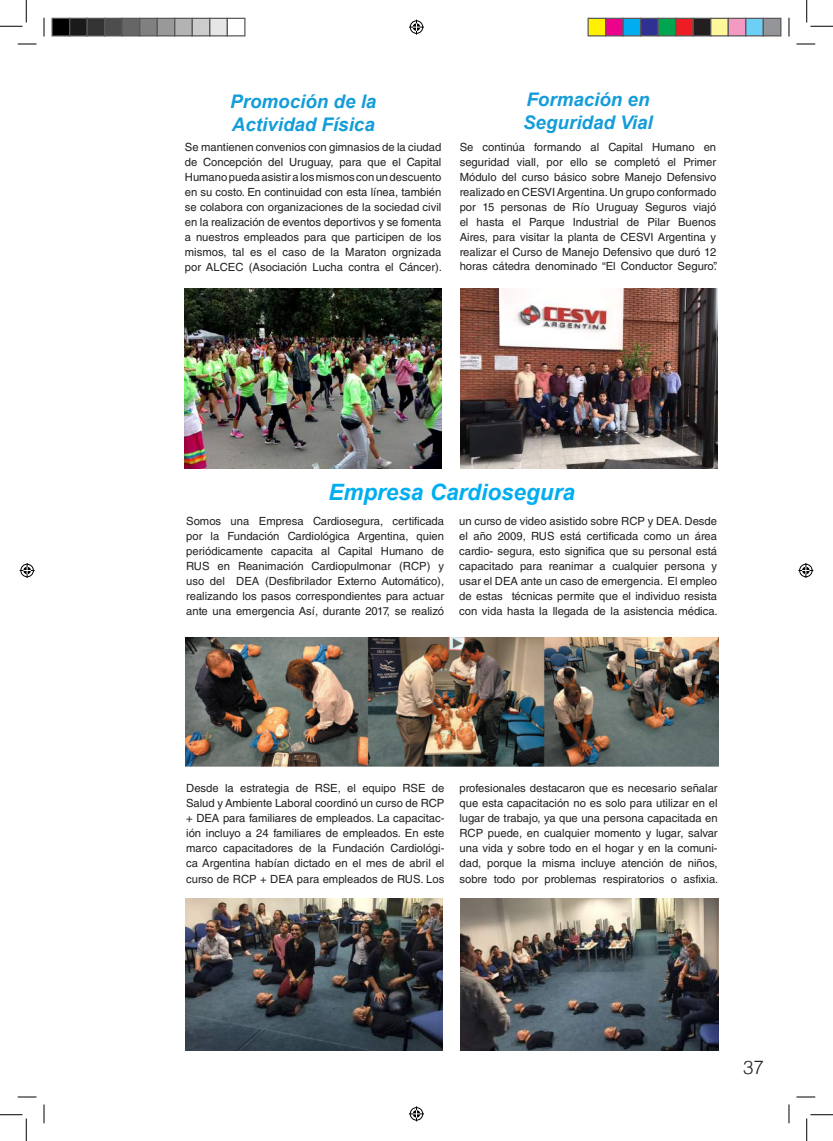
<style>
.page{position:relative;width:833px;height:1141px;background:#fff}
.page>*{position:absolute;margin:0;border:0;box-sizing:border-box;transform-origin:0 0}
.t1{font:italic 700 22.5px "Arial";color:#00aeef}
.t2{font:italic 700 18.75px/22.5px "Arial";color:#149dd9}
.t3{font:300 18.75px "Helvetica";color:#231f20}
.t4{font:11.25px/15px "Helvetica LT Std";color:#231f20;text-align:justify}
</style>
<div class="page">
<img style="left:184px;top:289px;width:257px;height:180px">
<img style="left:460px;top:289px;width:256px;height:179px">
<img style="left:186px;top:637px;width:531px;height:129px">
<img style="left:186px;top:898px;width:256px;height:152px">
<img style="left:460px;top:898px;width:257px;height:152px">
<svg style="left:18px;top:43px;width:18px;height:2px"></svg>
<svg style="left:796px;top:43px;width:18px;height:2px"></svg>
<svg style="left:18px;top:1096px;width:18px;height:1px"></svg>
<svg style="left:796px;top:1096px;width:18px;height:1px"></svg>
<svg style="left:43px;top:18px;width:2px;height:18px"></svg>
<svg style="left:43px;top:1104px;width:2px;height:19px"></svg>
<svg style="left:788px;top:18px;width:1px;height:18px"></svg>
<svg style="left:788px;top:1104px;width:1px;height:19px"></svg>
<svg style="left:0;top:0;width:27px;height:27px"></svg>
<svg style="left:0;top:1114px;width:27px;height:26px"></svg>
<svg style="left:806px;top:0;width:26px;height:27px"></svg>
<svg style="left:806px;top:1114px;width:26px;height:26px"></svg>
<svg style="left:409px;top:20px;width:15px;height:15px"></svg>
<svg style="left:409px;top:1106px;width:15px;height:15px"></svg>
<svg style="left:20px;top:563px;width:15px;height:15px"></svg>
<svg style="left:798px;top:563px;width:14px;height:15px"></svg>
<div style="left:52px;top:18px;width:18px;height:18px;background:#000"></div>
<div style="left:51px;top:18px;width:19px;height:18px;border:1px solid #595959"></div>
<div style="left:70px;top:18px;width:17px;height:18px;background:#1a1a1a"></div>
<div style="left:69px;top:18px;width:19px;height:18px;border:1px solid #595959"></div>
<div style="left:87px;top:18px;width:18px;height:18px;background:#333"></div>
<div style="left:86px;top:18px;width:19px;height:18px;border:1px solid #595959"></div>
<div style="left:105px;top:18px;width:17px;height:18px;background:#4d4d4d"></div>
<div style="left:104px;top:18px;width:19px;height:18px;border:1px solid #595959"></div>
<div style="left:122px;top:18px;width:18px;height:18px;background:#666"></div>
<div style="left:121px;top:18px;width:19px;height:18px;border:1px solid #595959"></div>
<div style="left:140px;top:18px;width:17px;height:18px;background:#808080"></div>
<div style="left:139px;top:18px;width:19px;height:18px;border:1px solid #595959"></div>
<div style="left:157px;top:18px;width:18px;height:18px;background:#999"></div>
<div style="left:156px;top:18px;width:19px;height:18px;border:1px solid #595959"></div>
<div style="left:175px;top:18px;width:17px;height:18px;background:#b3b3b3"></div>
<div style="left:174px;top:18px;width:19px;height:18px;border:1px solid #595959"></div>
<div style="left:192px;top:18px;width:18px;height:18px;background:#ccc"></div>
<div style="left:191px;top:18px;width:19px;height:18px;border:1px solid #595959"></div>
<div style="left:210px;top:18px;width:17px;height:18px;background:#e6e6e6"></div>
<div style="left:209px;top:18px;width:19px;height:18px;border:1px solid #595959"></div>
<div style="left:226px;top:18px;width:19px;height:18px;border:1px solid #595959"></div>
<div style="left:587px;top:18px;width:18px;height:18px;background:#fff101"></div>
<div style="left:587px;top:18px;width:19px;height:18px;border:1px solid #595959"></div>
<div style="left:605px;top:18px;width:17px;height:18px;background:#ed028c"></div>
<div style="left:604px;top:18px;width:19px;height:18px;border:1px solid #595959"></div>
<div style="left:622px;top:18px;width:18px;height:18px;background:#00aeef"></div>
<div style="left:622px;top:18px;width:19px;height:18px;border:1px solid #595959"></div>
<div style="left:640px;top:18px;width:17px;height:18px;background:#2e3092"></div>
<div style="left:639px;top:18px;width:19px;height:18px;border:1px solid #595959"></div>
<div style="left:657px;top:18px;width:18px;height:18px;background:#00a54f"></div>
<div style="left:657px;top:18px;width:19px;height:18px;border:1px solid #595959"></div>
<div style="left:675px;top:18px;width:17px;height:18px;background:#ee1d23"></div>
<div style="left:674px;top:18px;width:19px;height:18px;border:1px solid #595959"></div>
<div style="left:692px;top:18px;width:18px;height:18px;background:#231f20"></div>
<div style="left:692px;top:18px;width:19px;height:18px;border:1px solid #595959"></div>
<div style="left:710px;top:18px;width:17px;height:18px;background:#fff79a"></div>
<div style="left:709px;top:18px;width:19px;height:18px;border:1px solid #595959"></div>
<div style="left:727px;top:18px;width:18px;height:18px;background:#f499c2"></div>
<div style="left:727px;top:18px;width:19px;height:18px;border:1px solid #595959"></div>
<div style="left:745px;top:18px;width:17px;height:18px;background:#6bcff6"></div>
<div style="left:744px;top:18px;width:19px;height:18px;border:1px solid #595959"></div>
<div style="left:762px;top:18px;width:18px;height:18px;background:#939598"></div>
<div style="left:762px;top:18px;width:19px;height:18px;border:1px solid #595959"></div>
<h2 class="t2" style="left:230px;top:91px;width:147px">Promoción de la<br>Actividad Física</h2>
<p class="t4" style="left:185px;top:140px;width:258px">Se mantienen convenios con gimnasios de la ciudad de Concepción del Uruguay, para que el Capital Humano pueda asistir a los mismos con un descuento en su costo. En continuidad con esta línea, también se colabora con organizaciones de la sociedad civil en la realización de eventos deportivos y se fomenta a nuestros empleados para que participen de los mismos, tal es el caso de la Maraton orgnizada por ALCEC (Asociación Lucha contra el Cáncer).</p>
<h2 class="t2" style="left:523px;top:89px;width:131px">Formación en<br>Seguridad Vial</h2>
<p class="t4" style="left:459px;top:140px;width:258px">Se continúa formando al Capital Humano en seguridad viall, por ello se completó el Primer Módulo del curso básico sobre Manejo Defensivo realizado en CESVI Argentina. Un grupo conformado por 15 personas de Río Uruguay Seguros viajó el hasta el Parque Industrial de Pilar Buenos Aires, para visitar la planta de CESVI Argentina y realizar el Curso de Manejo Defensivo que duró 12</p>
<p class="t4" style="left:459px;top:258px;width:259px">horas cátedra denominado “El Conductor Seguro”.</p>
<h1 class="t1" style="left:328px;top:477px;width:248px">Empresa Cardiosegura</h1>
<p class="t4" style="left:186px;top:514px;width:259px">Somos una Empresa Cardiosegura, certificada por la Fundación Cardiológica Argentina, quien periódicamente capacita al Capital Humano de RUS en Reanimación Cardiopulmonar (RCP) y uso del DEA (Desfibrilador Externo Automático), realizando los pasos correspondientes para actuar ante una emergencia Así, durante 2017, se realizó</p>
<p class="t4" style="left:459px;top:514px;width:260px">un curso de video asistido sobre RCP y DEA. Desde el año 2009, RUS está certificada como un área cardio- segura, esto significa que su personal está capacitado para reanimar a cualquier persona y usar el DEA ante un caso de emergencia. El empleo de estas técnicas permite que el individuo resista con vida hasta la llegada de la asistencia médica.</p>
<p class="t4" style="left:186px;top:780px;width:259px">Desde la estrategia de RSE, el equipo RSE de Salud y Ambiente Laboral coordinó un curso de RCP + DEA para familiares de empleados. La capacitac&shy;ión incluyo a 24 familiares de empleados. En este marco capacitadores de la Fundación Cardiológi&shy;ca Argentina habían dictado en el mes de abril el curso de RCP + DEA para empleados de RUS. Los</p>
<p class="t4" style="left:459px;top:780px;width:260px">profesionales destacaron que es necesario señalar que esta capacitación no es solo para utilizar en el lugar de trabajo, ya que una persona capacitada en RCP puede, en cualquier momento y lugar, salvar una vida y sobre todo en el hogar y en la comuni&shy;dad, porque la misma incluye atención de niños, sobre todo por problemas respiratorios o asfixia.</p>
<h2 class="t3" style="left:742px;top:1050px;width:22px">37</h2>
</div>
